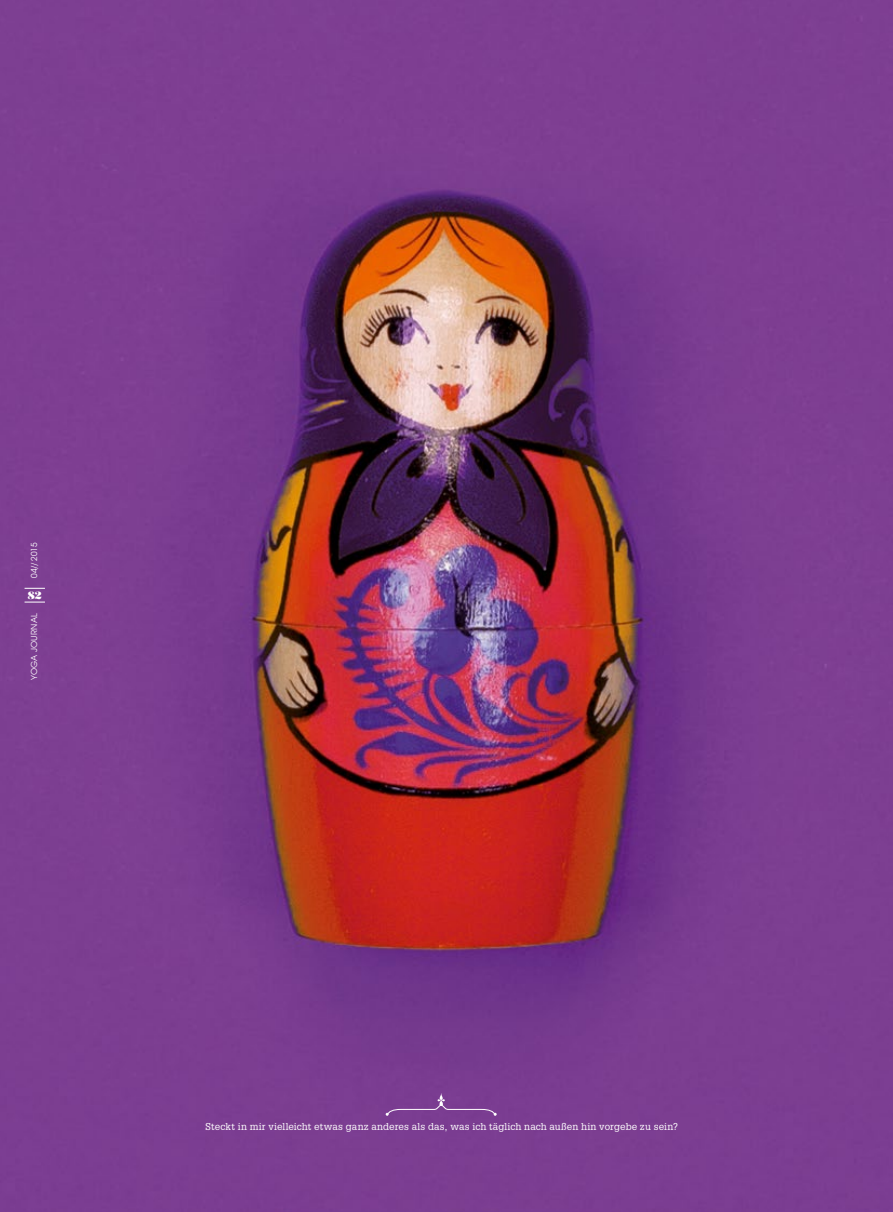
<style>
.page{position:relative;width:893px;height:1212px;background:#fff}
.page>*{position:absolute;margin:0;border:0;box-sizing:border-box;transform-origin:0 0}
.t1{font:10.5px "Salome";color:#fff}
.t2{font:9.75px "Glypha";letter-spacing:.02em;color:#fff}
.t3{font:8.25px "Avant Garde";letter-spacing:.025em;color:#fff}
</style>
<div class="page">
<img style="left:0;top:0;width:893px;height:1212px">
<svg style="left:386px;top:1093px;width:111px;height:23px;background:#824897"></svg>
<svg style="left:25px;top:588px;width:20px;height:1px"></svg>
<svg style="left:25px;top:602px;width:20px;height:1px"></svg>
<p class="t3" style="left:29px;top:578px;width:37px;rotate:-90deg">04//2015</p>
<p class="t1" style="left:28px;top:589px;width:16px">82</p>
<p class="t3" style="left:29px;top:680px;width:68px;rotate:-90deg">yoga journal</p>
<p class="t2" style="left:205px;top:1121px;width:474px">Steckt in mir vielleicht etwas ganz anderes als das, was ich täglich nach außen hin vorgebe zu sein?</p>
</div>
